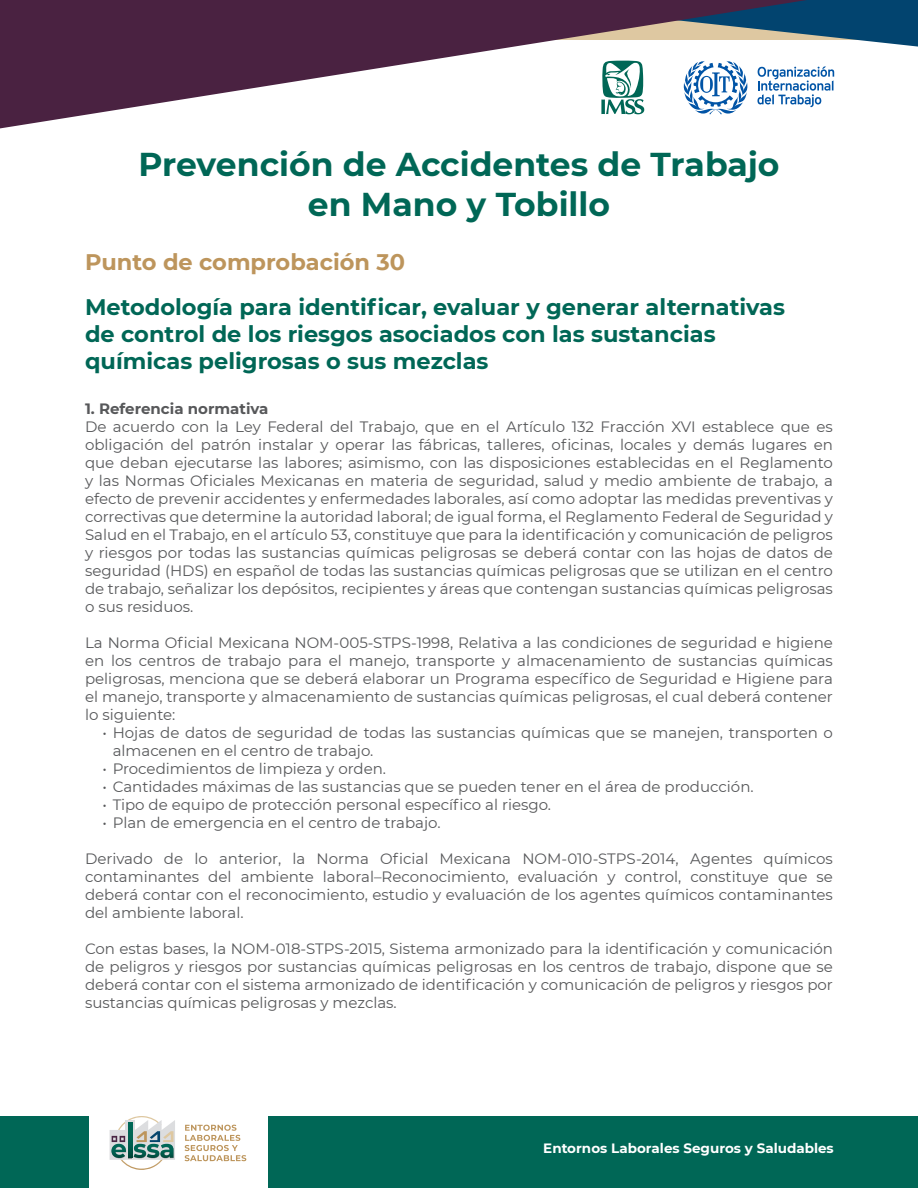
<style>
.page{position:relative;width:918px;height:1188px;background:#fff}
.page>*{position:absolute;margin:0;border:0;box-sizing:border-box;transform-origin:0 0}
.t1{font:700 33px/39.6px "Montserrat";color:#006756;text-align:center}
.t2{font:700 22.5px/27px "Montserrat";color:#006756}
.t3{font:700 22.5px "Montserrat";color:#bd955c}
.t4{font:15px/18px "Montserrat";color:#57585a;text-align:justify}
.t5{font:700 15px "Montserrat";color:#57585a}
.t6{font:700 13.5px "Montserrat";color:#fff}
</style>
<div class="page">
<div style="left:268px;top:1116px;width:650px;height:72px;background:#006756"></div>
<div style="left:0;top:1116px;width:88px;height:72px;background:#006756"></div>
<svg style="left:0;top:0;width:918px;height:129px"></svg>
<svg style="left:185px;top:1125px;width:61px;height:36px"></svg>
<svg style="left:110px;top:1116px;width:65px;height:54px"></svg>
<h1 class="t1" style="left:138px;top:143px;width:643px">Prevención de Accidentes de Trabajo en Mano y Tobillo</h1>
<h2 class="t3" style="left:85px;top:246px;width:322px">Punto de comprobación 30</h2>
<h2 class="t2" style="left:85px;top:292px;width:702px">Metodología para identificar, evaluar y generar alternativas de control de los riesgos asociados con las sustancias químicas peligrosas o sus mezclas</h2>
<p class="t5" style="left:85px;top:398px;width:185px">1. Referencia normativa</p>
<p class="t4" style="left:85px;top:417px;width:749px">De acuerdo con la Ley Federal del Trabajo, que en el Artículo 132 Fracción XVI establece que es obligación del patrón instalar y operar las fábricas, talleres, oficinas, locales y demás lugares en que deban ejecutarse las labores; asimismo, con las disposiciones establecidas en el Reglamento y las Normas Oficiales Mexicanas en materia de seguridad, salud y medio ambiente de trabajo, a efecto de prevenir accidentes y enfermedades laborales, así como adoptar las medidas preventivas y correctivas que determine la autoridad laboral; de igual forma, el Reglamento Federal de Seguridad y Salud en el Trabajo, en el artículo 53, constituye que para la identificación y comunicación de peligros y riesgos por todas las sustancias químicas peligrosas se deberá contar con las hojas de datos de seguridad (HDS) en español de todas las sustancias químicas peligrosas que se utilizan en el centro de trabajo, señalizar los depósitos, recipientes y áreas que contengan sustancias químicas peligrosas o sus residuos.</p>
<p class="t4" style="left:85px;top:633px;width:749px">La Norma Oficial Mexicana NOM-005-STPS-1998, Relativa a las condiciones de seguridad e higiene en los centros de trabajo para el manejo, transporte y almacenamiento de sustancias químicas peligrosas, menciona que se deberá elaborar un Programa específico de Seguridad e Higiene para el manejo, transporte y almacenamiento de sustancias químicas peligrosas, el cual deberá contener lo siguiente:</p>
<p class="t4" style="left:113px;top:723px;width:722px;text-indent:-10px">• Hojas de datos de seguridad de todas las sustancias químicas que se manejen, transporten o almacenen en el centro de trabajo.</p>
<p class="t4" style="left:102px;top:759px;width:285px">• Procedimientos de limpieza y orden.</p>
<p class="t4" style="left:102px;top:777px;width:653px">• Cantidades máximas de las sustancias que se pueden tener en el área de producción.</p>
<p class="t4" style="left:102px;top:795px;width:450px">• Tipo de equipo de protección personal específico al riesgo.</p>
<p class="t4" style="left:102px;top:813px;width:340px">• Plan de emergencia en el centro de trabajo.</p>
<p class="t4" style="left:85px;top:849px;width:749px">Derivado de lo anterior, la Norma Oficial Mexicana NOM-010-STPS-2014, Agentes químicos contaminantes del ambiente laboral–Reconocimiento, evaluación y control, constituye que se deberá contar con el reconocimiento, estudio y evaluación de los agentes químicos contaminantes del ambiente laboral.</p>
<p class="t4" style="left:85px;top:939px;width:749px">Con estas bases, la NOM-018-STPS-2015, Sistema armonizado para la identificación y comunicación de peligros y riesgos por sustancias químicas peligrosas en los centros de trabajo, dispone que se deberá contar con el sistema armonizado de identificación y comunicación de peligros y riesgos por sustancias químicas peligrosas y mezclas.</p>
<p class="t6" style="left:543px;top:1138px;width:292px">Entornos Laborales Seguros y Saludables</p>
</div>
